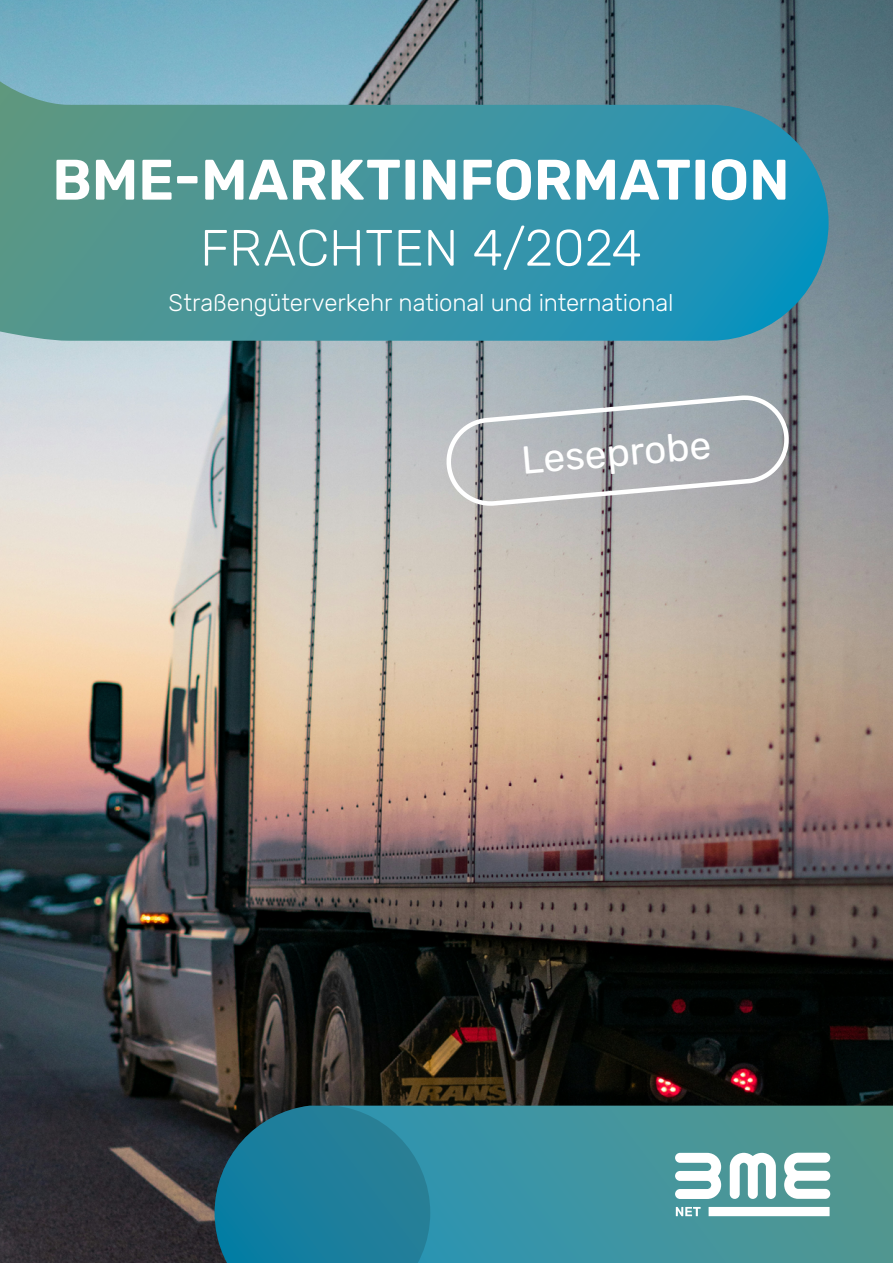
<style>
.page{position:relative;width:893px;height:1263px;background:#fff}
.page>*{position:absolute;margin:0;border:0;box-sizing:border-box;transform-origin:0 0}
.t1{font:600 57px "Rubik";color:#fff}
.t2{font:300 51px "Rubik";color:#fff}
.t3{font:39px "Rubik";color:#fff}
.t4{font:300 24px "Rubik";letter-spacing:-.005em;color:#fff}
</style>
<div class="page">
<img style="left:0;top:0;width:893px;height:1263px">
<svg style="left:0;top:81px;width:829px;height:260px;background:#4394a1"></svg>
<svg style="left:430px;top:1105px;width:463px;height:158px;background:#3f949f"></svg>
<svg style="left:215px;top:1105px;width:215px;height:158px;background:#1d7893"></svg>
<svg style="left:675px;top:1153px;width:218px;height:110px"></svg>
<svg style="left:447px;top:396px;width:341px;height:109px;background:#b1b5b9"></svg>
<h1 class="t1" style="left:52px;top:147px;width:739px">BME-MARKTINFORMATION</h1>
<h2 class="t2" style="left:200px;top:219px;width:443px">FRACHTEN 4/2024</h2>
<p class="t4" style="left:169px;top:289px;width:506px">Straßengüterverkehr national und international</p>
<h3 class="t3" style="left:520px;top:439px;width:192px;rotate:-5deg">Leseprobe</h3>
</div>
